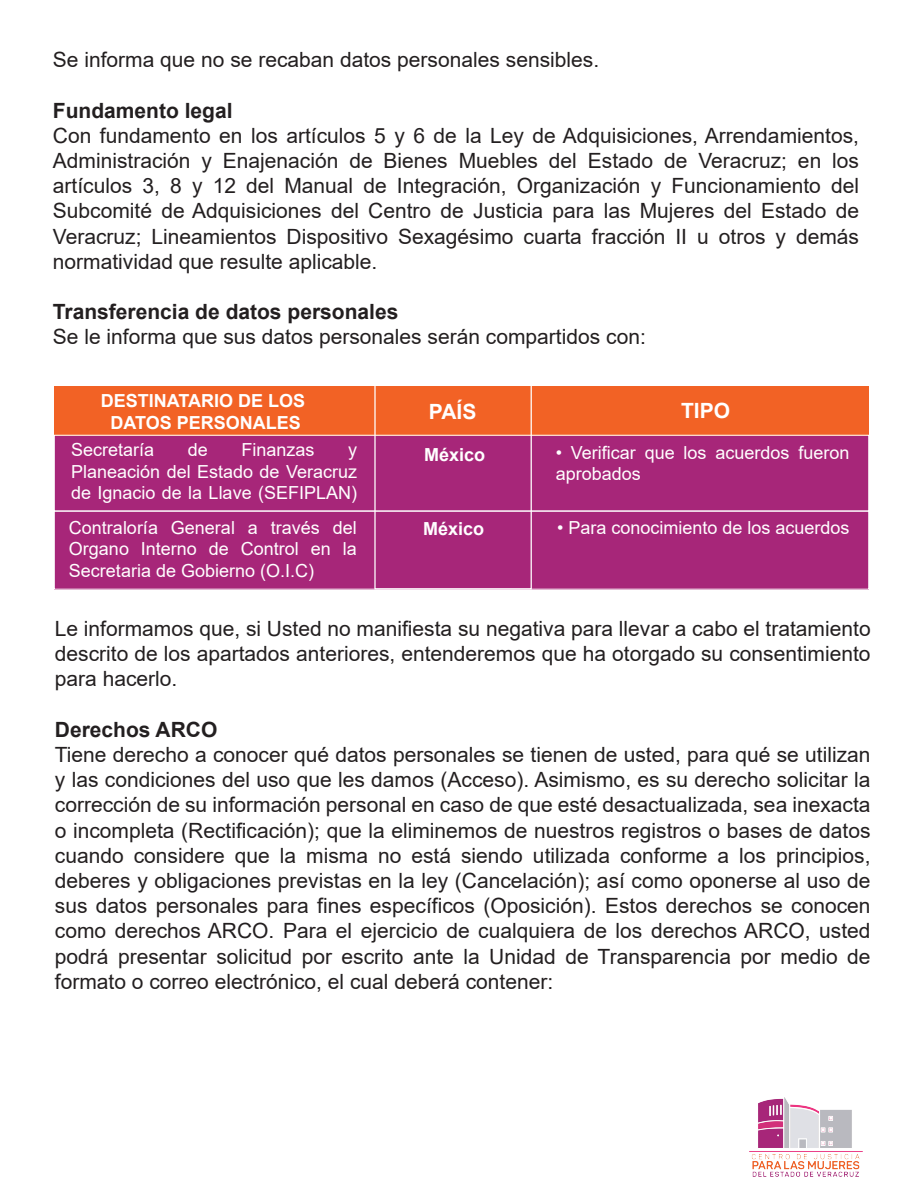
<style>
.page{position:relative;width:918px;height:1188px;background:#fff}
.page>*{position:absolute;margin:0;border:0;box-sizing:border-box;transform-origin:0 0}
.t1{font:21px/25.2px "Arial";color:#231f20;text-align:justify}
.t2{font:700 21px "Arial";color:#231f20}
.t3{font:700 21px "Arial";color:#fff}
.t4{font:18px/21.6px "Arial";color:#fff;text-align:justify}
.t5{font:700 18px/21.6px "Arial";color:#fff;text-align:center}
</style>
<div class="page">
<img style="left:750px;top:1097px;width:112px;height:79px">
<div style="left:54px;top:386px;width:815px;height:203px;background:#a72679"></div>
<div style="left:54px;top:386px;width:815px;height:50px;background:#f26225"></div>
<div style="left:54px;top:435px;width:815px;height:76px;border:1px solid #fff"></div>
<div style="left:54px;top:511px;width:815px;height:79px;border:1px solid #fff"></div>
<div style="left:374px;top:384px;width:158px;height:205px;border:1px solid #fff"></div>
<p class="t1" style="left:53px;top:47px;width:548px">Se informa que no se recaban datos personales sensibles.</p>
<p class="t2" style="left:53px;top:95px;width:181px">Fundamento legal</p>
<p class="t1" style="left:53px;top:123px;width:808px">Con fundamento en los artículos 5 y 6 de la Ley de Adquisiciones, Arrendamientos, Administración y Enajenación de Bienes Muebles del Estado de Veracruz; en los artículos 3, 8 y 12 del Manual de Integración, Organización y Funcionamiento del Subcomité de Adquisiciones del Centro de Justicia para las Mujeres del Estado de Veracruz; Lineamientos Dispositivo Sexagésimo cuarta fracción II u otros y demás normatividad que resulte aplicable.</p>
<p class="t2" style="left:53px;top:297px;width:347px">Transferencia de datos personales</p>
<p class="t1" style="left:53px;top:324px;width:594px">Se le informa que sus datos personales serán compartidos con:</p>
<p class="t5" style="left:101px;top:390px;width:206px">DESTINATARIO DE LOS<br>DATOS PERSONALES</p>
<p class="t3" style="left:681px;top:396px;width:51px">TIPO</p>
<p class="t4" style="left:71px;top:439px;width:85px">Secretaría</p>
<p class="t4" style="left:188px;top:439px;width:22px">de</p>
<p class="t4" style="left:241px;top:439px;width:75px">Finanzas</p>
<p class="t3" style="left:429px;top:397px;width:49px">PAÍS</p>
<p class="t5" style="left:424px;top:444px;width:63px">México</p>
<p class="t4" style="left:71px;top:439px;width:287px;text-indent:277px">y Planeación del Estado de Veracruz de Ignacio de la Llave (SEFIPLAN)</p>
<p class="t4" style="left:556px;top:441px;width:295px">• Verificar que los acuerdos fueron aprobados</p>
<p class="t4" style="left:69px;top:517px;width:289px">Contraloría General a través del Organo Interno de Control en la Secretaria de Gobierno (O.I.C)</p>
<p class="t4" style="left:557px;top:517px;width:294px">• Para conocimiento de los acuerdos</p>
<p class="t5" style="left:423px;top:518px;width:63px">México</p>
<p class="t1" style="left:55px;top:616px;width:817px">Le informamos que, si Usted no manifiesta su negativa para llevar a cabo el tratamiento descrito de los apartados anteriores, entenderemos que ha otorgado su consentimiento para hacerlo.</p>
<p class="t2" style="left:55px;top:715px;width:164px">Derechos ARCO</p>
<p class="t1" style="left:55px;top:742px;width:817px">Tiene derecho a conocer qué datos personales se tienen de usted, para qué se utilizan y las condiciones del uso que les damos (Acceso). Asimismo, es su derecho solicitar la corrección de su información personal en caso de que esté desactualizada, sea inexacta o incompleta (Rectificación); que la eliminemos de nuestros registros o bases de datos cuando considere que la misma no está siendo utilizada conforme a los principios, deberes y obligaciones previstas en la ley (Cancelación); así como oponerse al uso de sus datos personales para fines específicos (Oposición). Estos derechos se conocen como derechos ARCO. Para el ejercicio de cualquiera de los derechos ARCO, usted podrá presentar solicitud por escrito ante la Unidad de Transparencia por medio de formato o correo electrónico, el cual deberá contener:</p>
</div>
